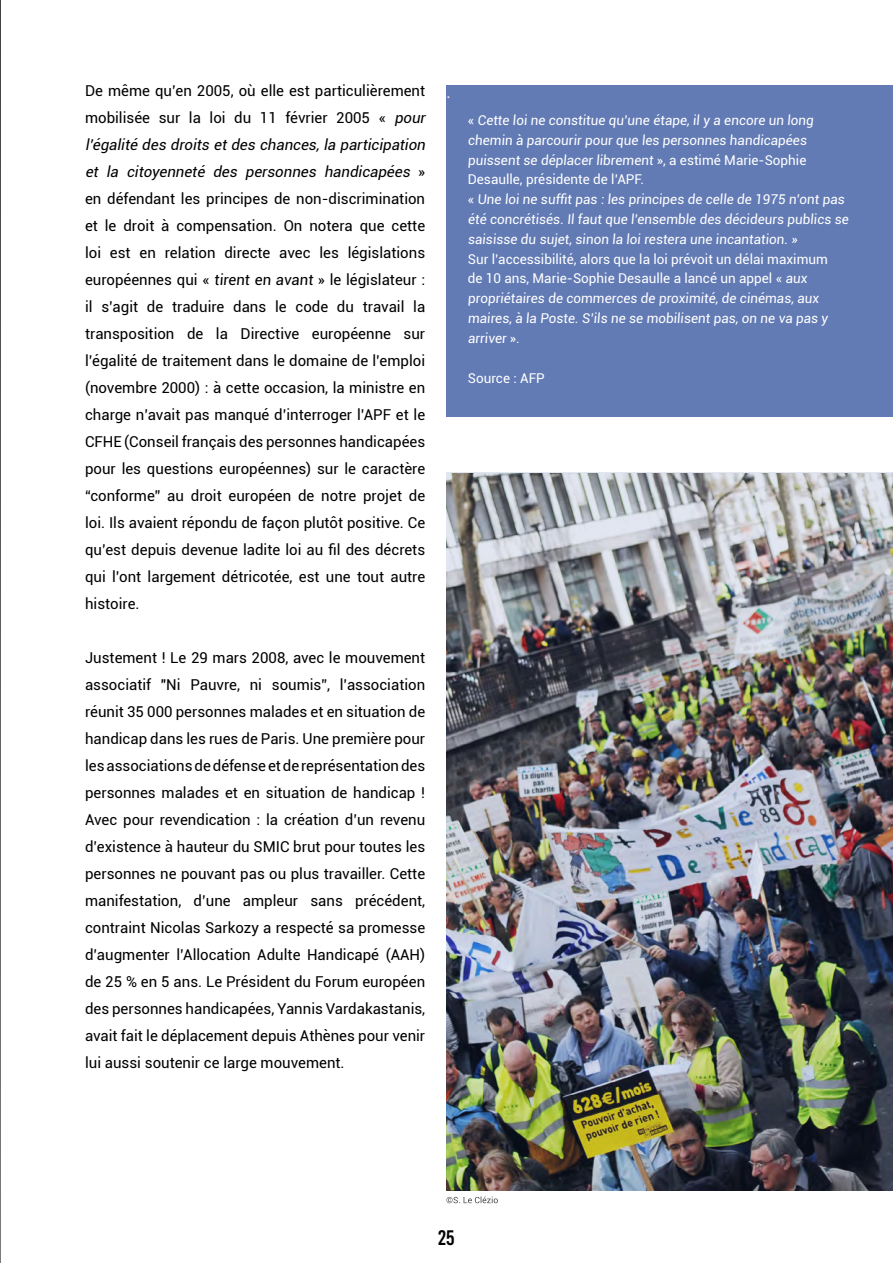
<style>
.page{position:relative;width:893px;height:1263px;background:#fff}
.page>*{position:absolute;margin:0;border:0;box-sizing:border-box;transform-origin:0 0}
.t1{font:21px "Bebas Kai";color:#000}
.t2{font:18px "Minion Pro";color:#d6d6d6}
.t3{font:15px/27px "Roboto";color:#000}
.t4{font:13.5px/19.8px "Roboto";color:#fff}
.s1{font-style:italic}
</style>
<div class="page">
<div style="left:446px;top:85px;width:447px;height:332px;background:#637bb5"></div>
<img style="left:446px;top:472px;width:447px;height:719px">
<hr style="left:0;top:0;width:1px;height:1263px;background:#000">
<svg style="left:446px;top:1196px;width:52px;height:7px"></svg>
<p class="t3" style="left:85px;top:77px;width:345px">De même qu’en 2005, où elle est particulièrement mobilisée sur la loi du 11 février 2005 « <span class="s1">pour l’égalité des droits etdes chances,la participation et la citoyenneté des personnes handicapées</span> » en défendant les principes de non-discrimination et le droit à compensation. On notera que cette loi est en relation directe avec les législations européennes qui « tirent en avant » le législateur : il s’agit de traduire dans le code du travail la transposition de la Directive européenne sur l’égalité de traitement dans le domaine de l’emploi (novembre 2000) : à cette occasion, la ministre en charge n’avait pas manqué d’interroger l’APF et le CFHE (Conseil français des personnes handicapées pour les questions européennes) sur le caractère “conforme” au droit européen de notre projet de loi. Ils avaient répondu de façon plutôt positive. Ce qu’est depuis devenue ladite loi au fil des décrets qui l’ont largement détricotée, est une tout autre histoire.</p>
<p class="t3" style="left:85px;top:644px;width:342px;text-align:justify">Justement ! Le 29 mars 2008, avec le mouvement associatif "Ni Pauvre, ni soumis”, l’association réunit 35 000 personnes malades et en situation de handicap dans les rues de Paris. Une première pour les associations de défense et de représentation des personnes malades et en situation de handicap !<br>Avec pour revendication : la création d’un revenu d’existence à hauteur du SMIC brut pour toutes les personnes ne pouvant pas ou plus travailler. Cette manifestation, d’une ampleur sans précédent, contraint Nicolas Sarkozy a respecté sa promesse d’augmenter l’Allocation Adulte Handicapé (AAH) de 25 % en 5 ans. Le Président du Forum européen des personnes handicapées, Yannis Vardakastanis, avait fait le déplacement depuis Athènes pour venir lui aussi soutenir ce large mouvement.</p>
<p class="t2" style="left:446px;top:80px;width:6px">.</p>
<p class="t4" style="left:468px;top:110px;width:384px">« Cette loi ne constitue qu’une étape, il y a encore un long chemin à parcourir pour que les personnes handicapées puissent se déplacer librement », a estimé Marie-Sophie Desaulle, présidente de l’APF.<br>« Une loi ne suffit pas : les principes de celle de 1975 n’ont pas été concrétisés. Il faut que l’ensemble des décideurs publics se saisisse du sujet, sinon la loi restera une incantation. »<br>Sur l’accessibilité, alors que la loi prévoit un délai maximum<br>de 10 ans, Marie-Sophie Desaulle a lancé un appel « aux propriétaires de commerces de proximité, de cinémas, aux maires, à la Poste. S’ils ne se mobilisent pas, on ne va pas y arriver ».</p>
<p class="t4" style="left:468px;top:367px;width:79px">Source : AFP</p>
<h1 class="t1" style="left:438px;top:1227px;width:18px">25</h1>
</div>
